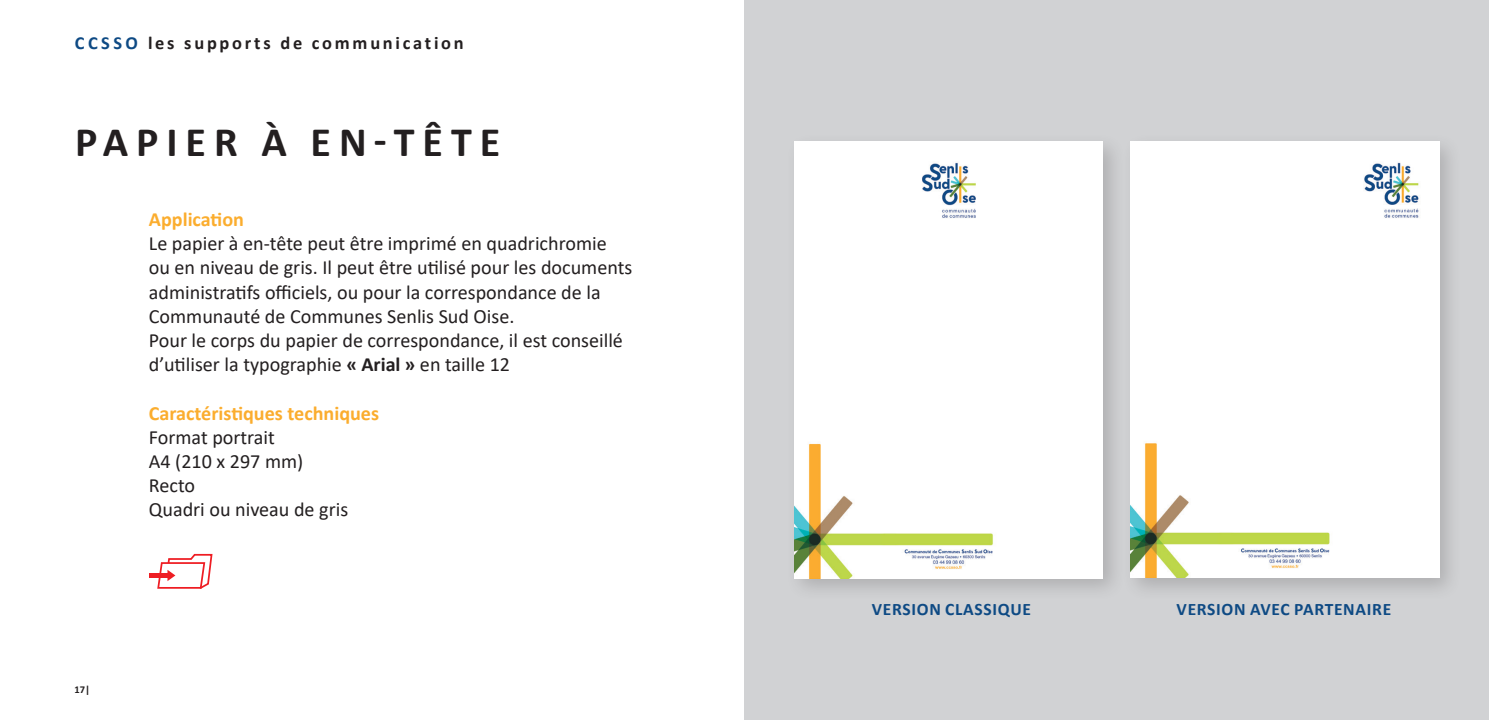
<style>
.page{position:relative;width:1489px;height:720px;background:#fff}
.page>*{position:absolute;margin:0;border:0;box-sizing:border-box;transform-origin:0 0}
.Titre_principal_page{font:700 42px "Calibri";letter-spacing:.19em;color:#231f20}
.Texte_courant{font:20.12px/24.2px "Calibri";color:#231f20}
.Texte_courant-2{font:700 20.12px "Calibri";color:#fbad2e}
.t1{font:700 18.38px "Calibri";letter-spacing:.15em;color:#231f20}
.Annotations_de_droit{font:700 17.5px "Calibri";letter-spacing:.04em;color:#0e4a84}
.t2{font:700 10.5px "Calibri";color:#231f20}
.s1{color:#0e4a84}
.s2{font-weight:700}
</style>
<div class="page">
<div style="left:744px;top:0;width:744px;height:719px;background:#d1d2d4"></div>
<hr style="left:149px;top:573px;width:18px;height:4px;background:#ee1d23">
<svg style="left:156px;top:553px;width:57px;height:36px"></svg>
<div style="left:785px;top:132px;width:341px;height:469px;background:#231f20;opacity:.2"></div>
<div style="left:794px;top:142px;width:308px;height:435px;background:#fff"></div>
<div style="left:1121px;top:132px;width:341px;height:469px;background:#231f20;opacity:.2"></div>
<div style="left:1130px;top:142px;width:308px;height:435px;background:#fff"></div>
<p class="t1" style="left:75px;top:29px;width:390px"><span class="s1">CCSSO</span> les supports de communication</p>
<p class="Titre_principal_page" style="left:75px;top:112px;width:426px">PAPIER À EN-TÊTE</p>
<p class="Texte_courant-2" style="left:149px;top:205px;width:97px">Application</p>
<p class="Texte_courant" style="left:149px;top:231px;width:485px">Le papier à en-tête peut être imprimé en quadrichromie ou en niveau de gris. Il peut être utilisé pour les documents administratifs officiels, ou pour la correspondance de la Communauté de Communes Senlis Sud Oise.</p>
<p class="Texte_courant" style="left:149px;top:327px;width:475px">Pour le corps du papier de correspondance, il est conseillé d’utiliser la typographie <span class="s2">« Arial »</span> en taille 12</p>
<p class="Texte_courant-2" style="left:149px;top:398px;width:232px">Caractéristiques techniques</p>
<p class="Texte_courant" style="left:149px;top:424px;width:127px">Format portrait</p>
<p class="Texte_courant" style="left:149px;top:448px;width:156px">A4 (210 x 297 mm)</p>
<p class="Texte_courant" style="left:149px;top:472px;width:48px">Recto</p>
<p class="Texte_courant" style="left:149px;top:496px;width:201px">Quadri ou niveau de gris</p>
<p class="t2" style="left:74px;top:682px;width:17px">17|</p>
<p class="Annotations_de_droit" style="left:871px;top:596px;width:161px">VERSION CLASSIQUE</p>
<p class="Annotations_de_droit" style="left:1176px;top:596px;width:216px">VERSION AVEC PARTENAIRE</p>
</div>
